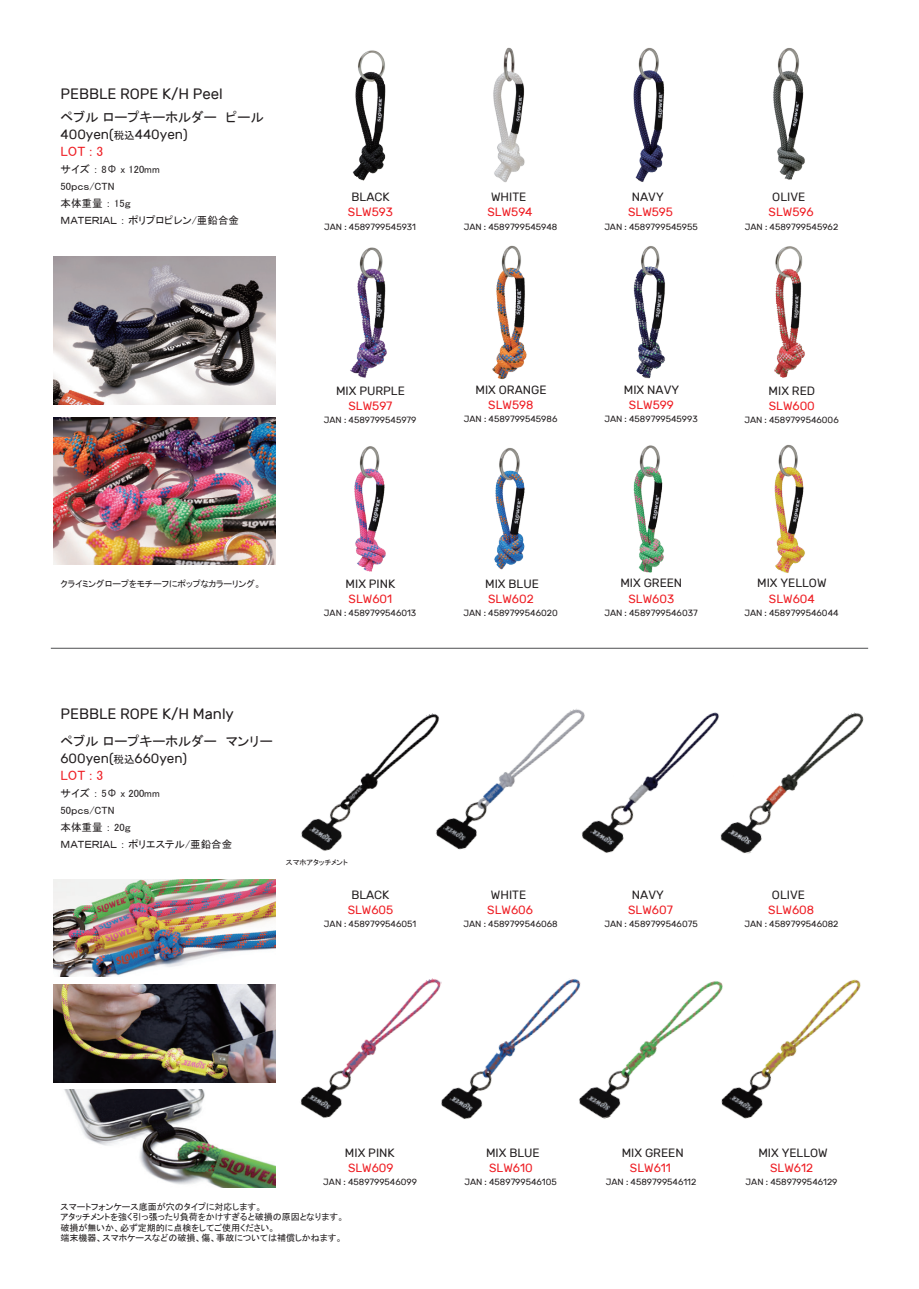
<style>
.page{position:relative;width:919px;height:1289px;background:#fff}
.page>*{position:absolute;margin:0;border:0;box-sizing:border-box;transform-origin:0 0}
.t1{font:15px "Rubik";color:#231f20}
.t2{font:13.5px "MS P Gothic";color:#231f20}
.t3{font:13.5px "Rubik";color:#231f20}
.t4{font:13.5px "MS P Gothic";color:#ee1d23}
.t5{font:12px "Rubik";color:#231f20}
.t6{font:12px "Rubik";color:#ee1d23}
.t7{font:10.5px/17px "MS P Gothic";color:#231f20}
.t8{font:9px "Rubik";color:#231f20}
.t9{font:9px/10.4px "MS P Gothic";color:#231f20}
.t10{font:7.5px "MS P Gothic";color:#231f20}
.s1{font-family:"MS P Gothic";font-size:10.5px}
</style>
<div class="page">
<img style="left:54px;top:879px;width:221px;height:97px">
<img style="left:54px;top:984px;width:221px;height:98px">
<img style="left:64px;top:1089px;width:211px;height:98px">
<img style="left:54px;top:417px;width:221px;height:148px">
<img style="left:54px;top:256px;width:221px;height:148px">
<hr style="left:51px;top:648px;width:817px;height:1px;background:#4e4f50">
<img style="left:301px;top:728px;width:111px;height:123px">
<img style="left:412px;top:713px;width:144px;height:137px">
<img style="left:556px;top:709px;width:139px;height:144px">
<img style="left:300px;top:992px;width:115px;height:126px">
<img style="left:415px;top:978px;width:139px;height:141px">
<img style="left:554px;top:979px;width:141px;height:140px">
<img style="left:695px;top:979px;width:166px;height:140px">
<img style="left:352px;top:50px;width:34px;height:131px">
<img style="left:493px;top:47px;width:32px;height:135px">
<img style="left:633px;top:48px;width:32px;height:134px">
<img style="left:773px;top:48px;width:32px;height:132px">
<img style="left:492px;top:245px;width:35px;height:135px">
<img style="left:774px;top:246px;width:31px;height:132px">
<img style="left:350px;top:247px;width:37px;height:131px">
<img style="left:633px;top:246px;width:32px;height:133px">
<img style="left:354px;top:446px;width:32px;height:126px">
<img style="left:633px;top:445px;width:31px;height:128px">
<img style="left:774px;top:444px;width:31px;height:129px">
<img style="left:494px;top:448px;width:31px;height:122px">
<img style="left:695px;top:712px;width:169px;height:142px">
<h1 class="t1" style="left:61px;top:85px;width:164px">PEBBLE ROPE K/H Peel</h1>
<h2 class="t2" style="left:61px;top:110px;width:205px">ペブル ロープキーホルダー　ピール</h2>
<h2 class="t3" style="left:61px;top:127px;width:129px">400yen(<span class="s1">税込</span>440yen)</h2>
<h2 class="t4" style="left:61px;top:145px;width:44px">LOT : 3</h2>
<p class="t7" style="left:61px;top:161px;width:180px">サイズ ： 8Φ x 120mm<br>50ｐｃｓ/CTN<br>本体重量 ： 15ｇ<br>ＭＡＴＥＲＩＡＬ ： ポリプロピレン/亜鉛合金</p>
<h3 class="t5" style="left:351px;top:190px;width:40px">BLACK</h3>
<h3 class="t5" style="left:491px;top:190px;width:37px">WHITE</h3>
<h3 class="t5" style="left:631px;top:190px;width:33px">NAVY</h3>
<h3 class="t5" style="left:772px;top:190px;width:34px">OLIVE</h3>
<h3 class="t6" style="left:348px;top:205px;width:46px">SLW593</h3>
<h3 class="t6" style="left:487px;top:205px;width:47px">SLW594</h3>
<h3 class="t6" style="left:628px;top:205px;width:46px">SLW595</h3>
<h3 class="t6" style="left:768px;top:205px;width:46px">SLW596</h3>
<p class="t8" style="left:324px;top:221px;width:93px">JAN : 4589799545931</p>
<p class="t8" style="left:463px;top:221px;width:95px">JAN : 4589799545948</p>
<p class="t8" style="left:604px;top:221px;width:95px">JAN : 4589799545955</p>
<p class="t8" style="left:744px;top:221px;width:95px">JAN : 4589799545962</p>
<h3 class="t5" style="left:336px;top:384px;width:70px">MIX PURPLE</h3>
<h3 class="t5" style="left:475px;top:383px;width:72px">MIX ORANGE</h3>
<h3 class="t5" style="left:624px;top:383px;width:57px">MIX NAVY</h3>
<h3 class="t5" style="left:768px;top:384px;width:48px">MIX RED</h3>
<h3 class="t6" style="left:348px;top:399px;width:45px">SLW597</h3>
<h3 class="t6" style="left:488px;top:398px;width:47px">SLW598</h3>
<h3 class="t6" style="left:629px;top:398px;width:46px">SLW599</h3>
<h3 class="t6" style="left:768px;top:399px;width:48px">SLW600</h3>
<p class="t8" style="left:324px;top:415px;width:94px">JAN : 4589799545979</p>
<p class="t8" style="left:463px;top:414px;width:95px">JAN : 4589799545986</p>
<p class="t8" style="left:604px;top:414px;width:95px">JAN : 4589799545993</p>
<p class="t8" style="left:744px;top:415px;width:96px">JAN : 4589799546006</p>
<p class="t9" style="left:61px;top:578px;width:202px">クライミングロープをモチーフにポップなカラーリング。</p>
<h3 class="t5" style="left:345px;top:576px;width:51px">MIX PINK</h3>
<h3 class="t6" style="left:348px;top:592px;width:45px">SLW601</h3>
<p class="t8" style="left:324px;top:608px;width:94px">JAN : 4589799546013</p>
<h1 class="t1" style="left:61px;top:705px;width:175px">PEBBLE ROPE K/H Manly</h1>
<h2 class="t2" style="left:61px;top:734px;width:213px">ペブル ロープキーホルダー　マンリー</h2>
<h2 class="t3" style="left:61px;top:750px;width:128px">600yen(<span class="s1">税込</span>660yen)</h2>
<h2 class="t4" style="left:61px;top:768px;width:44px">LOT : 3</h2>
<p class="t7" style="left:61px;top:784px;width:173px">サイズ ： 5Φ x 200mm<br>50ｐｃｓ/CTN<br>本体重量 ： 20ｇ<br>ＭＡＴＥＲＩＡＬ ： ポリエステル/亜鉛合金</p>
<p class="t10" style="left:286px;top:859px;width:63px">スマホアタッチメント</p>
<h3 class="t5" style="left:351px;top:887px;width:40px">BLACK</h3>
<h3 class="t6" style="left:347px;top:903px;width:47px">SLW605</h3>
<p class="t8" style="left:324px;top:919px;width:94px">JAN : 4589799546051</p>
<h3 class="t5" style="left:485px;top:576px;width:55px">MIX BLUE</h3>
<h3 class="t5" style="left:620px;top:576px;width:63px">MIX GREEN</h3>
<h3 class="t5" style="left:757px;top:576px;width:71px">MIX YELLOW</h3>
<h3 class="t6" style="left:488px;top:592px;width:47px">SLW602</h3>
<h3 class="t6" style="left:628px;top:592px;width:47px">SLW603</h3>
<h3 class="t6" style="left:768px;top:592px;width:47px">SLW604</h3>
<p class="t8" style="left:463px;top:608px;width:96px">JAN : 4589799546020</p>
<p class="t8" style="left:604px;top:608px;width:95px">JAN : 4589799546037</p>
<p class="t8" style="left:744px;top:608px;width:96px">JAN : 4589799546044</p>
<h3 class="t5" style="left:491px;top:887px;width:37px">WHITE</h3>
<h3 class="t5" style="left:631px;top:887px;width:33px">NAVY</h3>
<h3 class="t5" style="left:771px;top:887px;width:34px">OLIVE</h3>
<h3 class="t6" style="left:487px;top:903px;width:47px">SLW606</h3>
<h3 class="t6" style="left:628px;top:903px;width:46px">SLW607</h3>
<h3 class="t6" style="left:768px;top:903px;width:47px">SLW608</h3>
<p class="t8" style="left:463px;top:919px;width:96px">JAN : 4589799546068</p>
<p class="t8" style="left:604px;top:919px;width:95px">JAN : 4589799546075</p>
<p class="t8" style="left:744px;top:919px;width:95px">JAN : 4589799546082</p>
<h3 class="t5" style="left:345px;top:1145px;width:51px">MIX PINK</h3>
<h3 class="t6" style="left:348px;top:1161px;width:47px">SLW609</h3>
<p class="t8" style="left:323px;top:1177px;width:95px">JAN : 4589799546099</p>
<p class="t9" style="left:61px;top:1201px;width:285px">スマートフォンケース底面が穴のタイプに対応します。<br>アタッチメントを強く引っ張ったり負荷をかけすぎると破損の原因となります。</p>
<p class="t9" style="left:61px;top:1232px;width:283px">端末機器、スマホケースなどの破損、傷、事故については補償しかねます。</p>
<p class="t9" style="left:61px;top:1222px;width:216px">破損が無いか、必ず定期的に点検をしてご使用ください。</p>
<h3 class="t5" style="left:486px;top:1145px;width:55px">MIX BLUE</h3>
<h3 class="t6" style="left:489px;top:1161px;width:45px">SLW610</h3>
<p class="t8" style="left:464px;top:1177px;width:94px">JAN : 4589799546105</p>
<h3 class="t5" style="left:621px;top:1145px;width:63px">MIX GREEN</h3>
<h3 class="t6" style="left:630px;top:1161px;width:42px">SLW611</h3>
<p class="t8" style="left:605px;top:1177px;width:92px">JAN : 4589799546112</p>
<h3 class="t5" style="left:758px;top:1145px;width:71px">MIX YELLOW</h3>
<h3 class="t6" style="left:770px;top:1161px;width:44px">SLW612</h3>
<p class="t8" style="left:745px;top:1177px;width:93px">JAN : 4589799546129</p>
</div>
